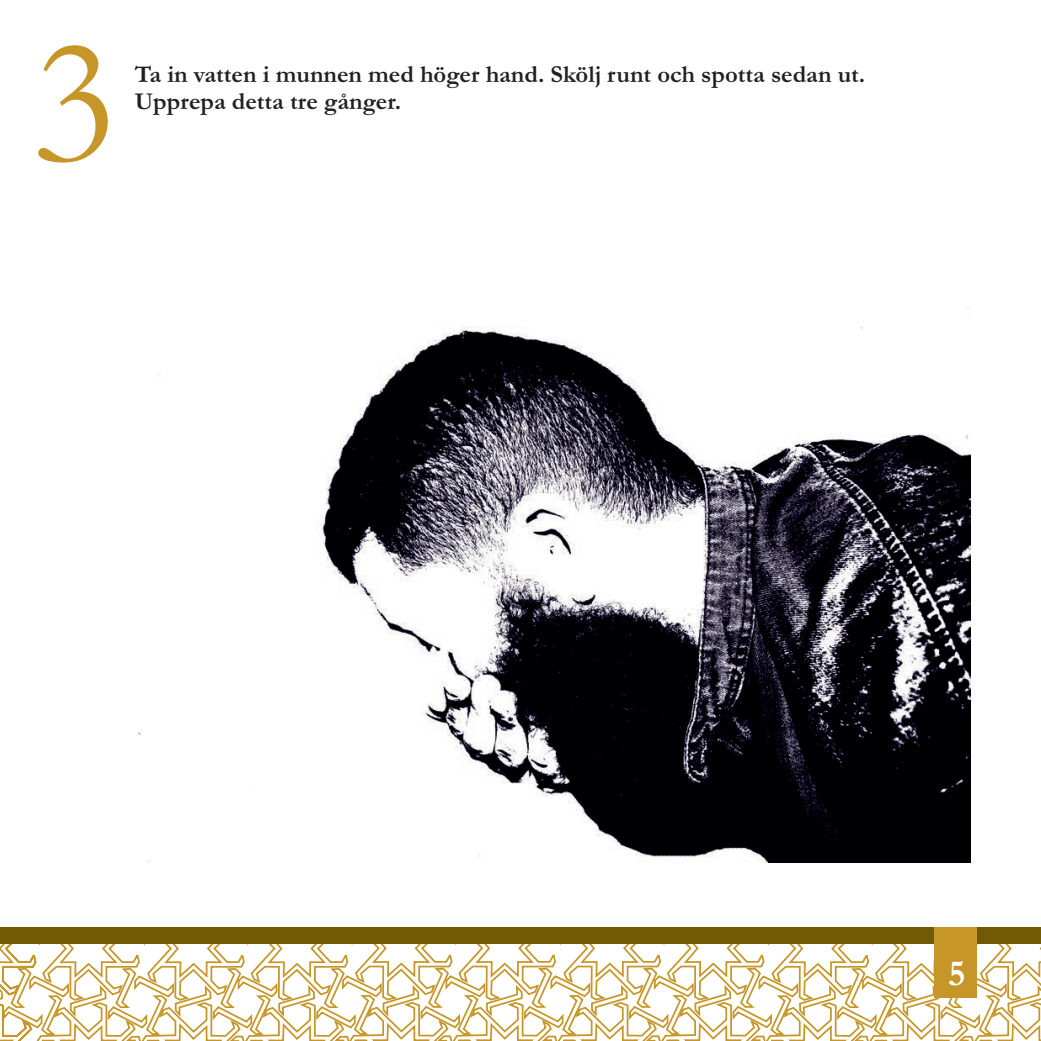
<style>
.page{position:relative;width:1041px;height:1041px;background:#fff}
.page>*{position:absolute;margin:0;border:0;box-sizing:border-box;transform-origin:0 0}
.t1{font:180.08px "Garamond";color:#c69628}
.t2{font:700 37.1px "Garamond";color:#fff}
.t3{font:700 24.5px/27.5px "Garamond";color:#231f20}
</style>
<div class="page">
<svg style="left:0;top:943px;width:1040px;height:97px"></svg>
<div style="left:0;top:927px;width:1040px;height:16px;background:#715a03"></div>
<div style="left:934px;top:927px;width:42px;height:70px;background:#c69628"></div>
<img style="left:137px;top:326px;width:833px;height:537px">
<h1 class="t1" style="left:31px;top:42px;width:86px">3</h1>
<p class="t3" style="left:135px;top:63px;width:732px">Ta in vatten i munnen med höger hand. Skölj runt och spotta sedan ut.<br>Upprepa detta tre gånger.</p>
<h2 class="t2" style="left:948px;top:960px;width:19px">5</h2>
</div>
